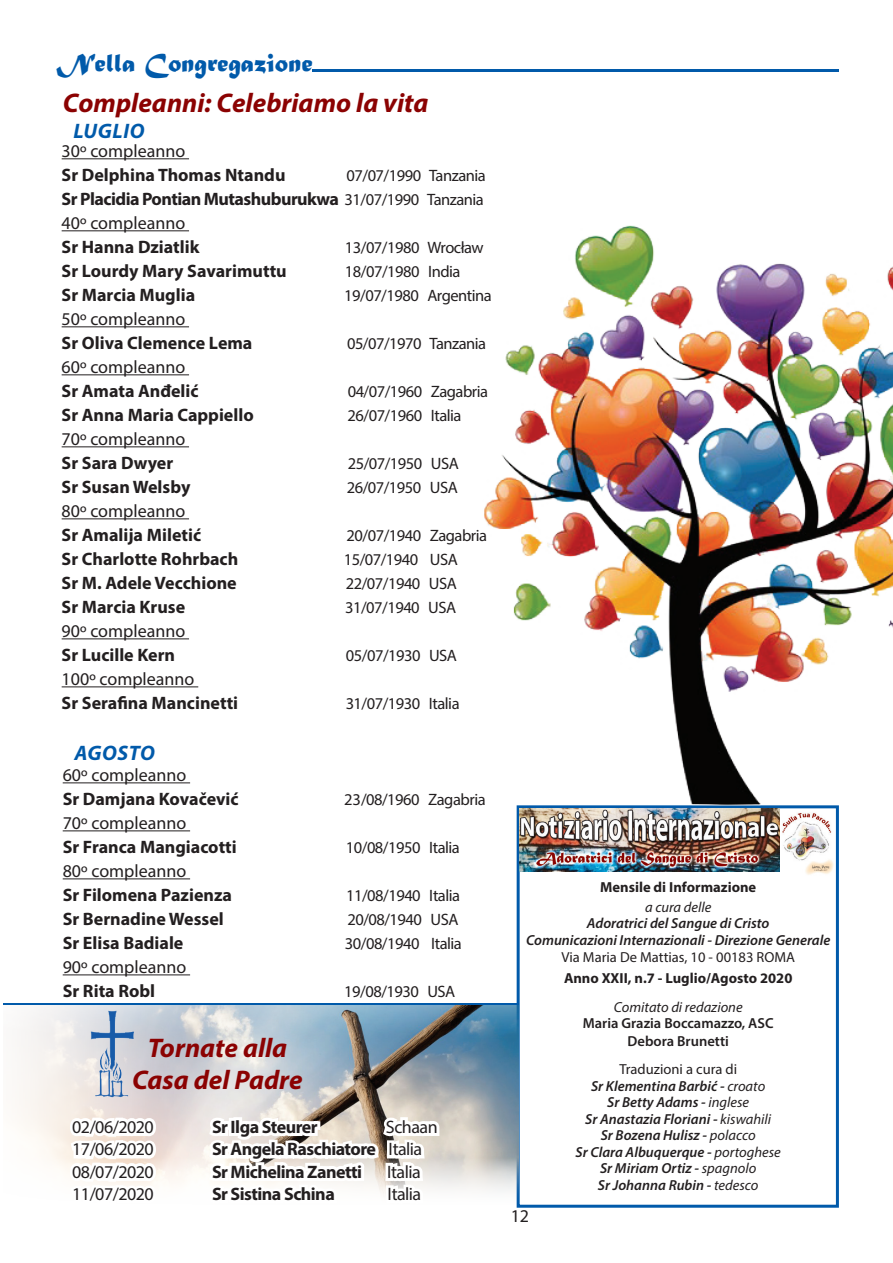
<style>
.page{position:relative;width:893px;height:1263px;background:#fff}
.page>*{position:absolute;margin:0;border:0;box-sizing:border-box;transform-origin:0 0}
.t1{font:italic 700 27px/32.4px "Myriad Pro";color:#8b0202;text-align:center}
.t2{font:27px "Matura MT Script Capitals";color:#015aaa}
.t3{font:italic 700 21px "Myriad Pro";letter-spacing:.03em;color:#015aaa}
.t4{font:700 18px "Myriad Pro";color:#231f20}
.t5{font:18px "Myriad Pro";color:#231f20}
.t6{font:700 18px/24px "Myriad Pro";letter-spacing:-.03em;color:#231f20}
.t7{font:16.5px "Myriad Pro";letter-spacing:-.03em;color:#231f20}
.t8{font:italic 600 14.55px/16.5px "Myriad Pro";color:#231f20;text-align:center}
.t9{font:700 14.55px "Myriad Pro";color:#231f20}
.t10{font:600 14.55px/17.4px "Myriad Pro";color:#231f20;text-align:center}
.t11{font:14.55px "Myriad Pro";color:#231f20}
.t12{font:italic 14.55px "Myriad Pro";color:#231f20}
.s1{font-weight:400;font-size:16.5px}
.s2{font-weight:400}
.s3{font-weight:400;font-style:normal}
</style>
<div class="page">
<hr style="left:62px;top:158px;width:127px;height:1px;background:#231f20">
<hr style="left:62px;top:230px;width:127px;height:1px;background:#231f20">
<hr style="left:62px;top:326px;width:127px;height:1px;background:#231f20">
<hr style="left:62px;top:374px;width:127px;height:1px;background:#231f20">
<hr style="left:62px;top:446px;width:127px;height:1px;background:#231f20">
<hr style="left:62px;top:518px;width:127px;height:1px;background:#231f20">
<hr style="left:62px;top:638px;width:127px;height:1px;background:#231f20">
<hr style="left:62px;top:686px;width:136px;height:1px;background:#231f20">
<img style="left:805px;top:864px;width:29px;height:11px">
<div style="left:517px;top:805px;width:322px;height:403px;border:3px solid #015aaa"></div>
<img style="left:519px;top:864px;width:261px;height:8px">
<svg style="left:313px;top:70px;width:526px;height:2px"></svg>
<img style="left:484px;top:225px;width:409px;height:639px">
<hr style="left:63px;top:782px;width:127px;height:1px;background:#231f20">
<hr style="left:63px;top:830px;width:127px;height:1px;background:#231f20">
<hr style="left:63px;top:878px;width:127px;height:1px;background:#231f20">
<hr style="left:63px;top:974px;width:127px;height:1px;background:#231f20">
<img style="left:19px;top:1005px;width:500px;height:203px">
<svg style="left:67px;top:1115px;width:92px;height:93px"></svg>
<svg style="left:205px;top:1012px;width:237px;height:196px"></svg>
<img style="left:69px;top:1006px;width:77px;height:95px">
<hr style="left:3px;top:1003px;width:516px;height:2px;background:#015aaa">
<h1 class="t2" style="left:57px;top:46px;width:257px">Nella Congregazione</h1>
<h1 class="t1" style="left:63px;top:86px;width:367px">Compleanni: Celebriamo la vita</h1>
<p class="t5" style="left:62px;top:140px;width:125px">30º compleanno</p>
<p class="t4" style="left:62px;top:163px;width:225px">Sr Delphina Thomas Ntandu</p>
<p class="t7" style="left:347px;top:165px;width:141px">07/07/1990 Tanzania</p>
<p class="t6" style="left:62px;top:186px;width:424px">Sr Placidia Pontian Mutashuburukwa <span class="s1">31/07/1990 Tanzania<br></span><span class="s2">40º compleanno</span></p>
<p class="t4" style="left:62px;top:235px;width:139px">Sr Hanna Dziatlik</p>
<p class="t7" style="left:345px;top:237px;width:140px">13/07/1980 Wrocław</p>
<p class="t4" style="left:62px;top:259px;width:227px">Sr Lourdy Mary Savarimuttu</p>
<p class="t7" style="left:345px;top:261px;width:117px">18/07/1980 India</p>
<p class="t4" style="left:62px;top:283px;width:135px">Sr Marcia Muglia</p>
<p class="t7" style="left:344px;top:285px;width:149px">19/07/1980 Argentina</p>
<p class="t5" style="left:62px;top:308px;width:125px">50º compleanno</p>
<p class="t4" style="left:62px;top:331px;width:192px">Sr Oliva Clemence Lema</p>
<p class="t7" style="left:347px;top:333px;width:141px">05/07/1970 Tanzania</p>
<p class="t5" style="left:62px;top:356px;width:125px">60º compleanno</p>
<p class="t4" style="left:62px;top:379px;width:138px">Sr Amata Anđelić</p>
<p class="t7" style="left:348px;top:381px;width:142px">04/07/1960 Zagabria</p>
<p class="t4" style="left:62px;top:403px;width:194px">Sr Anna Maria Cappiello</p>
<p class="t7" style="left:348px;top:405px;width:115px">26/07/1960 Italia</p>
<p class="t5" style="left:62px;top:428px;width:125px">70º compleanno</p>
<p class="t4" style="left:62px;top:451px;width:113px">Sr Sara Dwyer</p>
<p class="t7" style="left:348px;top:453px;width:113px">25/07/1950 USA</p>
<p class="t4" style="left:62px;top:475px;width:130px">Sr Susan Welsby</p>
<p class="t7" style="left:347px;top:477px;width:113px">26/07/1950 USA</p>
<p class="t5" style="left:62px;top:500px;width:125px">80º compleanno</p>
<p class="t4" style="left:62px;top:523px;width:141px">Sr Amalija Miletić</p>
<p class="t7" style="left:347px;top:525px;width:142px">20/07/1940 Zagabria</p>
<p class="t4" style="left:62px;top:547px;width:178px">Sr Charlotte Rohrbach</p>
<p class="t7" style="left:344px;top:549px;width:116px">15/07/1940 USA</p>
<p class="t4" style="left:62px;top:571px;width:177px">Sr M. Adele Vecchione</p>
<p class="t7" style="left:346px;top:573px;width:113px">22/07/1940 USA</p>
<p class="t4" style="left:62px;top:595px;width:125px">Sr Marcia Kruse</p>
<p class="t7" style="left:345px;top:597px;width:113px">31/07/1940 USA</p>
<p class="t5" style="left:62px;top:620px;width:125px">90º compleanno</p>
<p class="t4" style="left:62px;top:643px;width:115px">Sr Lucille Kern</p>
<p class="t7" style="left:346px;top:645px;width:113px">05/07/1930 USA</p>
<p class="t5" style="left:62px;top:668px;width:134px">100º compleanno</p>
<p class="t4" style="left:62px;top:691px;width:178px">Sr Serafina Mancinetti</p>
<p class="t7" style="left:346px;top:693px;width:115px">31/07/1930 Italia</p>
<p class="t3" style="left:73px;top:117px;width:73px">LUGLIO</p>
<p class="t3" style="left:74px;top:739px;width:82px">AGOSTO</p>
<p class="t5" style="left:63px;top:764px;width:125px">60º compleanno</p>
<p class="t4" style="left:63px;top:787px;width:177px">Sr Damjana Kovačević</p>
<p class="t7" style="left:344px;top:789px;width:143px">23/08/1960 Zagabria</p>
<p class="t5" style="left:63px;top:812px;width:125px">70º compleanno</p>
<p class="t4" style="left:63px;top:835px;width:176px">Sr Franca Mangiacotti</p>
<p class="t7" style="left:346px;top:837px;width:115px">10/08/1950 Italia</p>
<p class="t5" style="left:63px;top:860px;width:125px">80º compleanno</p>
<p class="t4" style="left:63px;top:883px;width:171px">Sr Filomena Pazienza</p>
<p class="t7" style="left:346px;top:885px;width:115px">11/08/1940 Italia</p>
<p class="t4" style="left:63px;top:907px;width:163px">Sr Bernadine Wessel</p>
<p class="t7" style="left:347px;top:909px;width:113px">20/08/1940 USA</p>
<p class="t4" style="left:63px;top:931px;width:122px">Sr Elisa Badiale</p>
<p class="t7" style="left:345px;top:933px;width:118px">30/08/1940 Italia</p>
<p class="t5" style="left:63px;top:956px;width:125px">90º compleanno</p>
<p class="t4" style="left:63px;top:979px;width:94px">Sr Rita Robl</p>
<p class="t7" style="left:344px;top:981px;width:113px">19/08/1930 USA</p>
<h1 class="t1" style="left:132px;top:1031px;width:172px">Tornate alla<br>Casa del Padre</h1>
<p class="t5" style="left:72px;top:1116px;width:83px">02/06/2020</p>
<p class="t6" style="left:212px;top:1114px;width:107px">Sr Ilga Steurer</p>
<p class="t5" style="left:386px;top:1116px;width:53px">Schaan</p>
<p class="t5" style="left:72px;top:1138px;width:83px">17/06/2020</p>
<p class="t6" style="left:212px;top:1137px;width:212px">Sr Angela Raschiatore <span class="s2">Italia</span></p>
<p class="t5" style="left:72px;top:1161px;width:83px">08/07/2020</p>
<p class="t6" style="left:212px;top:1159px;width:152px">Sr Michelina Zanetti</p>
<p class="t5" style="left:387px;top:1161px;width:35px">Italia</p>
<p class="t5" style="left:72px;top:1183px;width:83px">11/07/2020</p>
<p class="t6" style="left:212px;top:1182px;width:124px">Sr Sistina Schina</p>
<p class="t5" style="left:388px;top:1183px;width:35px">Italia</p>
<p class="t9" style="left:600px;top:878px;width:158px">Mensile di Informazione</p>
<p class="t12" style="left:645px;top:898px;width:68px">a cura delle</p>
<p class="t8" style="left:526px;top:915px;width:306px">Adoratrici del Sangue di Cristo<br>Comunicazioni Internazionali - Direzione Generale</p>
<p class="t11" style="left:561px;top:948px;width:235px">Via Maria De Mattias, 10 - 00183 ROMA</p>
<p class="t9" style="left:564px;top:969px;width:230px">Anno XXII, n.7 - Luglio/Agosto 2020</p>
<p class="t12" style="left:614px;top:998px;width:130px">Comitato di redazione</p>
<p class="t10" style="left:583px;top:1014px;width:192px">Maria Grazia Boccamazzo, ASC<br>Debora Brunetti</p>
<p class="t8" style="left:576px;top:1061px;width:207px"><span class="s3">Traduzioni a cura di<br></span>Sr Klementina Barbić - <span class="s2">croato<br></span>Sr Betty Adams - <span class="s2">inglese<br></span>Sr Anastazia Floriani - <span class="s2">kiswahili<br></span>Sr Bozena Hulisz - <span class="s2">polacco<br></span>Sr Clara Albuquerque - <span class="s2">portoghese<br></span>Sr Miriam Ortiz - <span class="s2">spagnolo<br></span>Sr Johanna Rubin - <span class="s2">tedesco</span></p>
<p class="t5" style="left:511px;top:1205px;width:20px">12</p>
</div>
